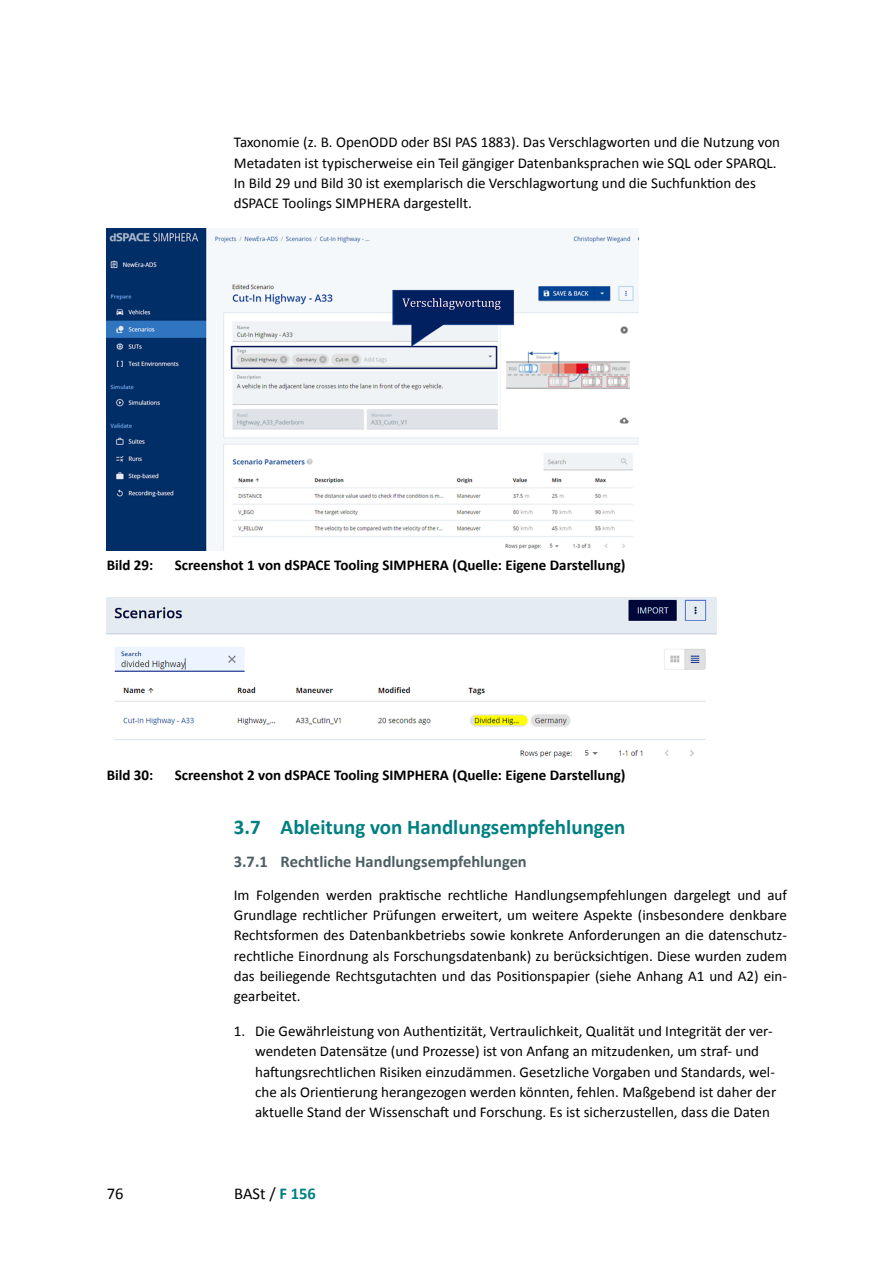
<style>
.page{position:relative;width:893px;height:1263px;background:#fff}
.page>*{position:absolute;margin:0;border:0;box-sizing:border-box;transform-origin:0 0}
.Überschriften_IHV_2_Head_m_Zahl_14p_H2{font:700 21px "Calibri";color:#008081}
.t1{font:700 16.5px "Calibri";color:#4d5f63}
.t2{font:16.5px "Calibri";color:#000}
.Fließtexte_Grundtext_10_13_5_LB{font:15px/20.2px "Calibri";color:#000}
.Fließtexte_Grundtext_10_13_5_5_-5_Einzug{font:15px/20.2px "Calibri";color:#000}
.t3{font:700 15px "Calibri";color:#000}
.s1{font-weight:700;color:#008081}
</style>
<div class="page">
<img style="left:107px;top:228px;width:531px;height:322px">
<img style="left:107px;top:597px;width:610px;height:161px">
<p class="Fließtexte_Grundtext_10_13_5_LB" style="left:234px;top:132px;width:548px">Taxonomie (z. B. OpenODD oder BSI PAS 1883). Das Verschlagworten und die Nutzung von Metadaten ist typischerweise ein Teil gängiger Datenbanksprachen wie SQL oder SPARQL.<br>In Bild 29 und Bild 30 ist exemplarisch die Verschlagwortung und die Suchfunktion des dSPACE Toolings SIMPHERA dargestellt.</p>
<p class="t3" style="left:107px;top:556px;width:48px">Bild 29:</p>
<p class="t3" style="left:175px;top:556px;width:452px">Screenshot 1 von dSPACE Tooling SIMPHERA (Quelle: Eigene Darstellung)</p>
<p class="t3" style="left:107px;top:766px;width:48px">Bild 30:</p>
<p class="t3" style="left:175px;top:766px;width:452px">Screenshot 2 von dSPACE Tooling SIMPHERA (Quelle: Eigene Darstellung)</p>
<h2 class="Überschriften_IHV_2_Head_m_Zahl_14p_H2" style="left:234px;top:814px;width:393px">3.7 Ableitung von Handlungsempfehlungen</h2>
<h3 class="t1" style="left:234px;top:851px;width:294px">3.7.1 Rechtliche Handlungsempfehlungen</h3>
<p class="Fließtexte_Grundtext_10_13_5_LB" style="left:234px;top:884px;width:555px;text-align:justify">Im Folgenden werden praktische rechtliche Handlungsempfehlungen dargelegt und auf Grundlage rechtlicher Prüfungen erweitert, um weitere Aspekte (insbesondere denkbare Rechtsformen des Datenbankbetriebs sowie konkrete Anforderungen an die datenschutz&shy;rechtliche Einordnung als Forschungsdatenbank) zu berücksichtigen. Diese wurden zudem das beiliegende Rechtsgutachten und das Positionspapier (siehe Anhang A1 und A2) ein&shy;gearbeitet.</p>
<p class="Fließtexte_Grundtext_10_13_5_5_-5_Einzug" style="left:255px;top:1020px;width:523px;text-indent:-21px">1. Die Gewährleistung von Authentizität, Vertraulichkeit, Qualität und Integrität der ver&shy;wendeten Datensätze (und Prozesse) ist von Anfang an mitzudenken, um straf- und haftungsrechtlichen Risiken einzudämmen. Gesetzliche Vorgaben und Standards, wel&shy;che als Orientierung herangezogen werden könnten, fehlen. Maßgebend ist daher der aktuelle Stand der Wissenschaft und Forschung. Es ist sicherzustellen, dass die Daten</p>
<p class="t2" style="left:107px;top:1183px;width:18px">76</p>
<p class="t2" style="left:234px;top:1183px;width:83px">BASt / <span class="s1">F 156</span></p>
</div>
